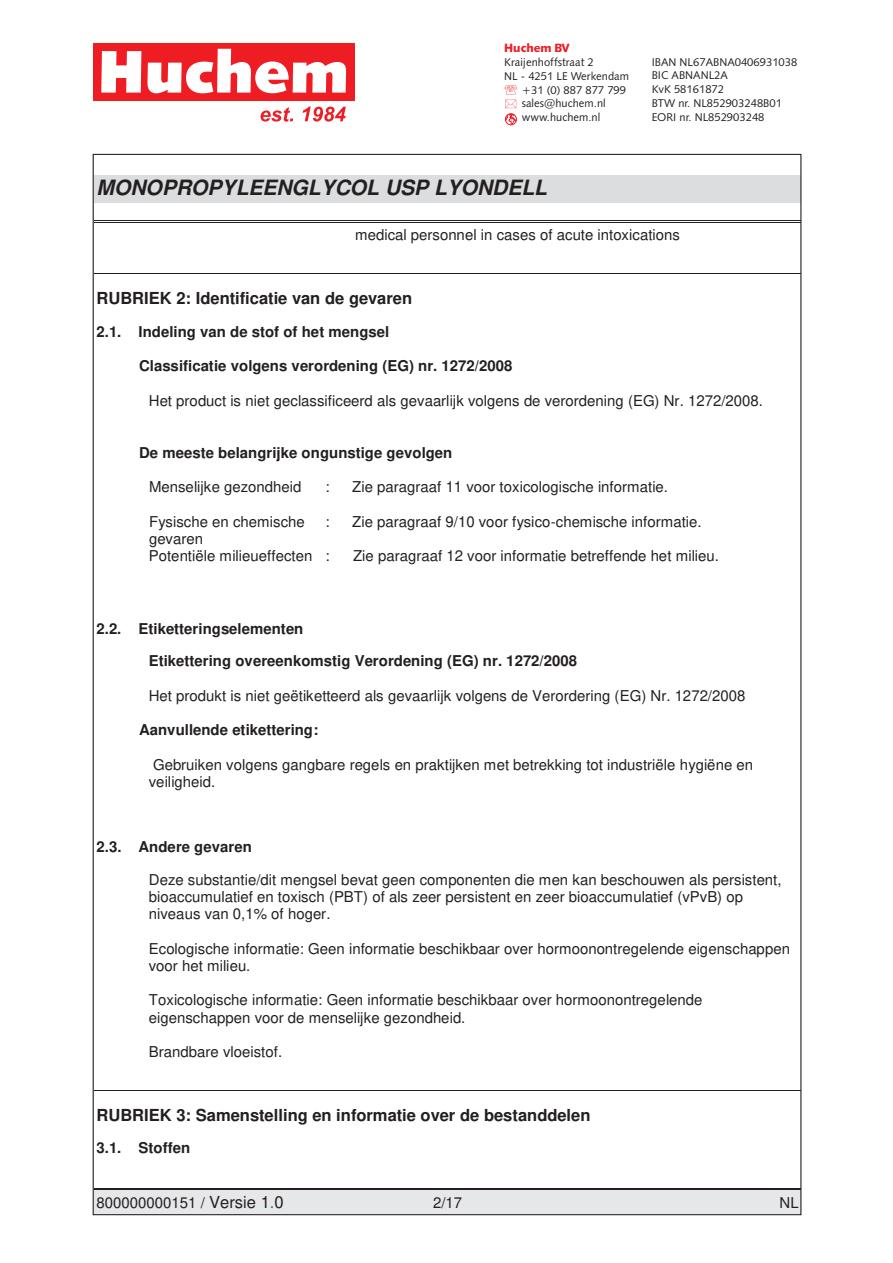
<style>
.page{position:relative;width:893px;height:1263px;background:#fff}
.page>*{position:absolute;margin:0;border:0;box-sizing:border-box;transform-origin:0 0}
.t1{font:italic 700 21px "Nimbus Sans";color:#231f20}
.t2{font:700 16.5px "Nimbus Sans";color:#231f20}
.t3{font:15px/17.2px "Nimbus Sans";color:#231f20}
.t4{font:700 15px/32.2px "Nimbus Sans";color:#231f20}
.t5{font:900 12px "Humanist 531 CBT";color:#ee1d23}
.t6{font:11.25px/13.8px "Humanist 531 BT Roman A";color:#231f20}
.s1{font-size:16.5px}
.s2{font-size:16.5px;color:#118641}
.s3{font-family:"Nimbus San L"}
</style>
<div class="page">
<svg style="left:93px;top:43px;width:261px;height:58px"></svg>
<svg style="left:261px;top:107px;width:32px;height:15px"></svg>
<svg style="left:303px;top:107px;width:43px;height:15px"></svg>
<svg style="left:505px;top:85px;width:12px;height:23px"></svg>
<div style="left:505px;top:113px;width:12px;height:12px;border:1px solid #ee1d23;border-radius:50%"></div>
<svg style="left:506px;top:114px;width:10px;height:11px"></svg>
<div style="left:94px;top:175px;width:707px;height:28px;background:#dcdddf"></div>
<hr style="left:94px;top:222px;width:707px;height:1px;background:#231f20">
<hr style="left:94px;top:220px;width:707px;height:1px;background:#231f20">
<div style="left:94px;top:1190px;width:707px;height:25px;background:#e6e7e9"></div>
<hr style="left:94px;top:1189px;width:707px;height:1px;background:#231f20">
<hr style="left:94px;top:273px;width:707px;height:1px;background:#231f20">
<hr style="left:94px;top:1090px;width:707px;height:1px;background:#231f20">
<p class="t5" style="left:504px;top:40px;width:67px">Huchem BV</p>
<p class="t6" style="left:504px;top:55px;width:91px">Kraijenhoffstraat 2</p>
<p class="t6" style="left:504px;top:69px;width:126px">NL - 4251 LE Werkendam</p>
<p class="t6" style="left:522px;top:83px;width:106px">+31 (0) 887 877 799</p>
<p class="t6" style="left:522px;top:96px;width:86px">sales@huchem.nl</p>
<p class="t6" style="left:522px;top:110px;width:80px">www.huchem.nl</p>
<h1 class="t1" style="left:97px;top:175px;width:452px">MONOPROPYLEENGLYCOL USP LYONDELL</h1>
<p class="t6" style="left:652px;top:55px;width:147px">IBAN NL67ABNA0406931038<br>BIC ABNANL2A<br>KvK 58161872<br>BTW nr. NL852903248B01<br>EORI nr. NL852903248</p>
<p class="t3" style="left:355px;top:228px;width:326px">medical personnel in cases of acute intoxications</p>
<p class="t2" style="left:97px;top:291px;width:317px">RUBRIEK 2: Identificatie van de gevaren</p>
<p class="t4" style="left:97px;top:316px;width:294px">2.1. Indeling van de stof of het mengsel</p>
<p class="t4" style="left:139px;top:351px;width:375px">Classificatie volgens verordening (EG) nr. 1272/2008</p>
<p class="t3" style="left:149px;top:393px;width:616px">Het product is niet geclassificeerd als gevaarlijk volgens de verordening (EG) Nr. 1272/2008.</p>
<p class="t4" style="left:139px;top:437px;width:315px">De meeste belangrijke ongunstige gevolgen</p>
<p class="t3" style="left:149px;top:480px;width:154px">Menselijke gezondheid</p>
<p class="t3" style="left:326px;top:480px;width:6px">:</p>
<p class="t3" style="left:352px;top:480px;width:317px">Zie paragraaf 11 voor toxicologische informatie.</p>
<p class="t3" style="left:149px;top:514px;width:157px">Fysische en chemische gevaren</p>
<p class="t3" style="left:326px;top:514px;width:6px">:</p>
<p class="t3" style="left:352px;top:514px;width:351px">Zie paragraaf 9/10 voor fysico-chemische informatie.</p>
<p class="t3" style="left:149px;top:549px;width:182px">Potentiële milieueffecten :</p>
<p class="t3" style="left:353px;top:549px;width:367px">Zie paragraaf 12 voor informatie betreffende het milieu.</p>
<p class="t4" style="left:149px;top:614px;width:430px;text-indent:-52px">2.2. Etiketteringselementen<br>Etikettering overeenkomstig Verordening (EG) nr. 1272/2008</p>
<p class="t3" style="left:149px;top:688px;width:598px">Het produkt is niet geëtiketteerd als gevaarlijk volgens de Verordering (EG) Nr. 1272/2008</p>
<p class="t4" style="left:139px;top:715px;width:181px">Aanvullende etikettering:</p>
<p class="t3" style="left:149px;top:757px;width:606px">Gebruiken volgens gangbare regels en praktijken met betrekking tot industriële hygiëne en veiligheid.</p>
<p class="t4" style="left:97px;top:832px;width:157px">2.3. Andere gevaren</p>
<p class="t3" style="left:149px;top:872px;width:634px">Deze substantie/dit mengsel bevat geen componenten die men kan beschouwen als persistent, bioaccumulatief en toxisch (PBT) of als zeer persistent en zeer bioaccumulatief (vPvB) op niveaus van 0,1% of hoger.</p>
<p class="t3" style="left:149px;top:941px;width:643px">Ecologische informatie: Geen informatie beschikbaar over hormoonontregelende eigenschappen voor het milieu.</p>
<p class="t3" style="left:149px;top:993px;width:555px">Toxicologische informatie: Geen informatie beschikbaar over hormoonontregelende eigenschappen voor de menselijke gezondheid.</p>
<p class="t3" style="left:149px;top:1045px;width:135px">Brandbare vloeistof.</p>
<p class="t2" style="left:97px;top:1108px;width:495px">RUBRIEK 3: Samenstelling en informatie over de bestanddelen</p>
<p class="t4" style="left:97px;top:1133px;width:95px">3.1. Stoffen</p>
<p class="t3" style="left:97px;top:1196px;width:189px">800000000151 / <span class="s1">Versie 1</span><span class="s2">.</span><span class="s1">0</span></p>
<p class="t3" style="left:433px;top:1196px;width:31px">2/1<span class="s3">7</span></p>
<p class="t3" style="left:780px;top:1196px;width:21px">NL</p>
</div>
